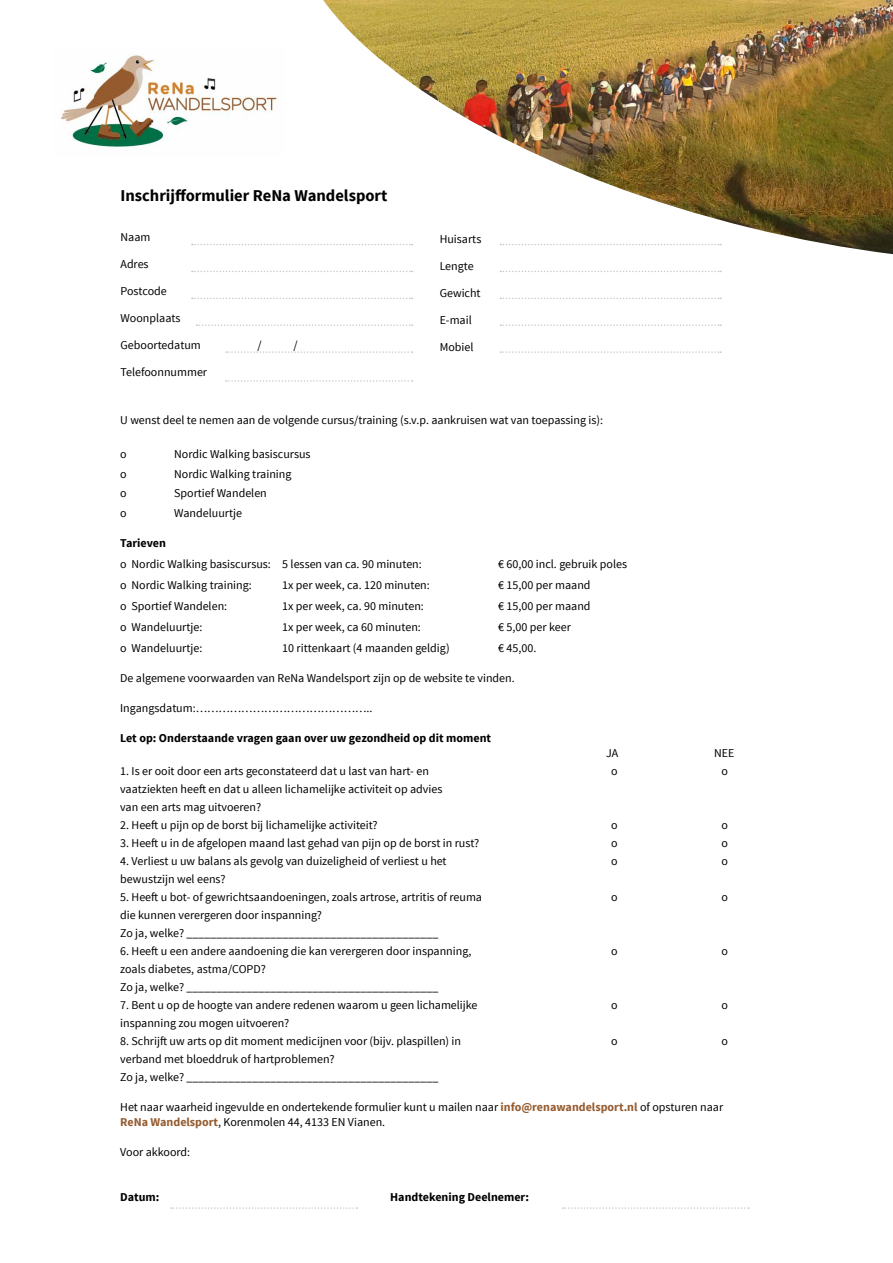
<style>
.page{position:relative;width:893px;height:1263px;background:#fff}
.page>*{position:absolute;margin:0;border:0;box-sizing:border-box;transform-origin:0 0}
.t1{font:700 16.5px "Source Sans Pro";color:#000}
.t2{font:12px/18px "Source Sans Pro";color:#000}
.t3{font:700 12px "Source Sans Pro";color:#000}
.s1{font-weight:700;color:#955c30}
</style>
<div class="page">
<img style="left:61px;top:54px;width:216px;height:93px">
<img style="left:323px;top:0;width:570px;height:254px">
<svg style="left:192px;top:244px;width:220px;height:1px"></svg>
<svg style="left:192px;top:271px;width:220px;height:1px"></svg>
<svg style="left:192px;top:298px;width:220px;height:1px"></svg>
<svg style="left:197px;top:324px;width:215px;height:2px"></svg>
<svg style="left:226px;top:351px;width:186px;height:2px"></svg>
<svg style="left:226px;top:380px;width:186px;height:2px"></svg>
<svg style="left:500px;top:244px;width:221px;height:1px"></svg>
<svg style="left:500px;top:271px;width:221px;height:1px"></svg>
<svg style="left:500px;top:298px;width:221px;height:1px"></svg>
<svg style="left:500px;top:324px;width:221px;height:2px"></svg>
<svg style="left:500px;top:351px;width:221px;height:2px"></svg>
<svg style="left:171px;top:1207px;width:186px;height:2px"></svg>
<svg style="left:562px;top:1207px;width:187px;height:2px"></svg>
<h1 class="t1" style="left:121px;top:184px;width:268px">Inschrijfformulier ReNa Wandelsport</h1>
<p class="t2" style="left:121px;top:229px;width:31px">Naam</p>
<p class="t2" style="left:121px;top:256px;width:30px">Adres</p>
<p class="t2" style="left:121px;top:283px;width:48px">Postcode</p>
<p class="t2" style="left:121px;top:310px;width:62px">Woonplaats</p>
<p class="t2" style="left:121px;top:337px;width:82px">Geboortedatum</p>
<p class="t2" style="left:258px;top:337px;width:6px">/</p>
<p class="t2" style="left:293px;top:337px;width:6px">/</p>
<p class="t2" style="left:121px;top:364px;width:88px">Telefoonnummer</p>
<p class="t2" style="left:120px;top:411px;width:484px">U wenst deel te nemen aan de volgende cursus/training (s.v.p. aankruisen wat van toepassing is):</p>
<p class="t2" style="left:120px;top:445px;width:8px">o</p>
<p class="t2" style="left:174px;top:445px;width:138px">Nordic Walking basiscursus</p>
<p class="t2" style="left:120px;top:465px;width:8px">o</p>
<p class="t2" style="left:174px;top:465px;width:119px">Nordic Walking training</p>
<p class="t2" style="left:120px;top:484px;width:8px">o</p>
<p class="t2" style="left:174px;top:484px;width:94px">Sportief Wandelen</p>
<p class="t2" style="left:120px;top:504px;width:8px">o</p>
<p class="t2" style="left:174px;top:504px;width:69px">Wandeluurtje</p>
<p class="t3" style="left:120px;top:535px;width:47px">Tarieven</p>
<p class="t2" style="left:120px;top:555px;width:303px">o Nordic Walking basiscursus: 5 lessen van ca. 90 minuten:</p>
<p class="t2" style="left:498px;top:555px;width:130px">€ 60,00 incl. gebruik poles</p>
<p class="t2" style="left:120px;top:576px;width:133px">o Nordic Walking training:</p>
<p class="t2" style="left:282px;top:576px;width:149px">1x per week, ca. 120 minuten:</p>
<p class="t2" style="left:498px;top:576px;width:94px">€ 15,00 per maand</p>
<p class="t2" style="left:120px;top:597px;width:108px">o Sportief Wandelen:</p>
<p class="t2" style="left:282px;top:597px;width:143px">1x per week, ca. 90 minuten:</p>
<p class="t2" style="left:498px;top:597px;width:94px">€ 15,00 per maand</p>
<p class="t2" style="left:120px;top:618px;width:84px">o Wandeluurtje:</p>
<p class="t2" style="left:282px;top:618px;width:140px">1x per week, ca 60 minuten:</p>
<p class="t2" style="left:498px;top:618px;width:74px">€ 5,00 per keer</p>
<p class="t2" style="left:120px;top:639px;width:84px">o Wandeluurtje:</p>
<p class="t2" style="left:282px;top:639px;width:169px">10 rittenkaart (4 maanden geldig)</p>
<p class="t2" style="left:498px;top:639px;width:40px">€ 45,00.</p>
<p class="t2" style="left:120px;top:669px;width:396px">De algemene voorwaarden van ReNa Wandelsport zijn op de website te vinden.</p>
<p class="t2" style="left:120px;top:699px;width:254px">Ingangsdatum:………………………………………..</p>
<p class="t3" style="left:120px;top:730px;width:372px">Let op: Onderstaande vragen gaan over uw gezondheid op dit moment</p>
<p class="t2" style="left:606px;top:744px;width:14px">JA</p>
<p class="t2" style="left:714px;top:744px;width:22px">NEE</p>
<p class="t2" style="left:120px;top:762px;width:310px">1. Is er ooit door een arts geconstateerd dat u last van hart- en</p>
<p class="t2" style="left:611px;top:762px;width:8px">o</p>
<p class="t2" style="left:721px;top:762px;width:8px">o</p>
<p class="t2" style="left:120px;top:780px;width:324px">vaatziekten heeft en dat u alleen lichamelijke activiteit op advies van een arts mag uitvoeren?</p>
<p class="t2" style="left:120px;top:816px;width:259px">2. Heeft u pijn op de borst bij lichamelijke activiteit?</p>
<p class="t2" style="left:611px;top:816px;width:8px">o</p>
<p class="t2" style="left:721px;top:816px;width:8px">o</p>
<p class="t2" style="left:120px;top:834px;width:361px">3. Heeft u in de afgelopen maand last gehad van pijn op de borst in rust?</p>
<p class="t2" style="left:611px;top:834px;width:8px">o</p>
<p class="t2" style="left:721px;top:834px;width:8px">o</p>
<p class="t2" style="left:120px;top:852px;width:328px">4. Verliest u uw balans als gevolg van duizeligheid of verliest u het</p>
<p class="t2" style="left:611px;top:852px;width:8px">o</p>
<p class="t2" style="left:721px;top:852px;width:8px">o</p>
<p class="t2" style="left:120px;top:870px;width:107px">bewustzijn wel eens?</p>
<p class="t2" style="left:120px;top:888px;width:363px">5. Heeft u bot- of gewrichtsaandoeningen, zoals artrose, artritis of reuma</p>
<p class="t2" style="left:611px;top:888px;width:8px">o</p>
<p class="t2" style="left:721px;top:888px;width:8px">o</p>
<p class="t2" style="left:120px;top:906px;width:320px">die kunnen verergeren door inspanning?<br>Zo ja, welke? __________________________________________</p>
<p class="t2" style="left:120px;top:942px;width:353px">6. Heeft u een andere aandoening die kan verergeren door inspanning,</p>
<p class="t2" style="left:611px;top:942px;width:8px">o</p>
<p class="t2" style="left:721px;top:942px;width:8px">o</p>
<p class="t2" style="left:120px;top:960px;width:320px">zoals diabetes, astma/COPD?<br>Zo ja, welke? __________________________________________</p>
<p class="t2" style="left:120px;top:996px;width:359px">7. Bent u op de hoogte van andere redenen waarom u geen lichamelijke</p>
<p class="t2" style="left:611px;top:996px;width:8px">o</p>
<p class="t2" style="left:721px;top:996px;width:8px">o</p>
<p class="t2" style="left:120px;top:1014px;width:171px">inspanning zou mogen uitvoeren?</p>
<p class="t2" style="left:120px;top:1032px;width:342px">8. Schrijft uw arts op dit moment medicijnen voor (bijv. plaspillen) in</p>
<p class="t2" style="left:611px;top:1032px;width:8px">o</p>
<p class="t2" style="left:721px;top:1032px;width:8px">o</p>
<p class="t2" style="left:120px;top:1050px;width:320px">verband met bloeddruk of hartproblemen?<br>Zo ja, welke? __________________________________________</p>
<p class="t2" style="left:120px;top:1099px;width:604px;line-height:15px">Het naar waarheid ingevulde en ondertekende formulier kunt u mailen naar <span class="s1">info@renawandelsport.nl</span> of opsturen naar<br><span class="s1">ReNa Wandelsport</span>, Korenmolen 44, 4133 EN Vianen.</p>
<p class="t2" style="left:120px;top:1143px;width:72px">Voor akkoord:</p>
<p class="t3" style="left:120px;top:1189px;width:41px">Datum:</p>
<p class="t3" style="left:390px;top:1189px;width:140px">Handtekening Deelnemer:</p>
<p class="t2" style="left:440px;top:230px;width:43px">Huisarts</p>
<p class="t2" style="left:440px;top:257px;width:36px">Lengte</p>
<p class="t2" style="left:440px;top:284px;width:42px">Gewicht</p>
<p class="t2" style="left:440px;top:311px;width:34px">E-mail</p>
<p class="t2" style="left:440px;top:338px;width:35px">Mobiel</p>
</div>
